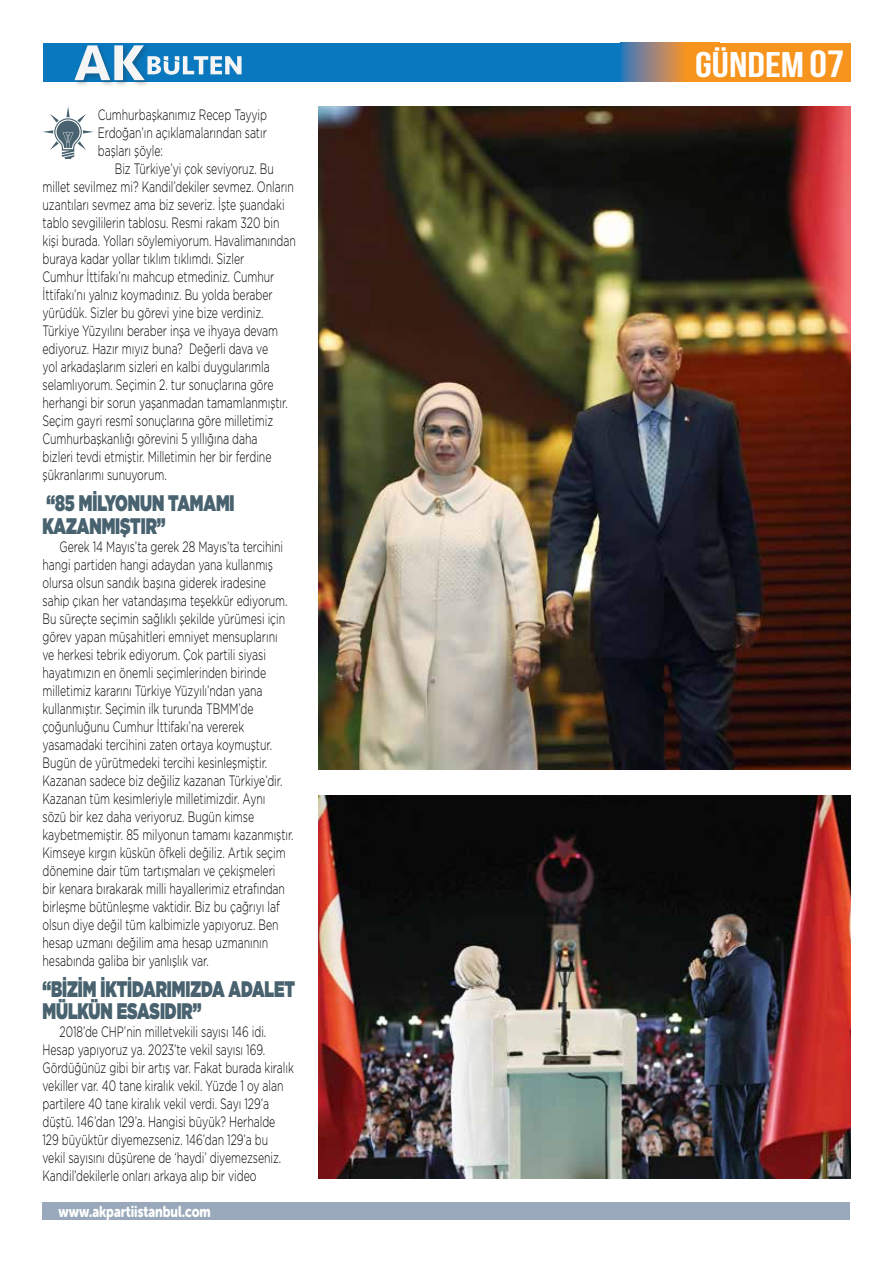
<style>
.page{position:relative;width:893px;height:1263px;background:#fff}
.page>*{position:absolute;margin:0;border:0;box-sizing:border-box;transform-origin:0 0}
.t1{font:700 35.7px "Bebas Neue";color:#fff;scale:1.21 1}
.t2{font:900 22.5px/22.5px "Gotham";letter-spacing:-.005em;color:#48626f;scale:.7 1}
.t3{font:15.6px "Museo Sans Rounded 900";color:#fff;scale:.8 1}
.t4{font:300 15px/18px "Gotham";letter-spacing:-.005em;color:#000;scale:.7 1}
.s1{font-size:37.95px}
</style>
<div class="page">
<div style="left:43px;top:1203px;width:807px;height:17px;background:#99a9bb"></div>
<div style="left:43px;top:43px;width:806px;height:39px;background:#0978be"></div>
<div style="left:686px;top:43px;width:164px;height:39px;background:#f7941e"></div>
<svg style="left:621px;top:43px;width:65px;height:39px;background:#998477"></svg>
<img style="left:74px;top:80px;width:74px;height:5px">
<svg style="left:74px;top:45px;width:168px;height:35px"></svg>
<svg style="left:43px;top:106px;width:51px;height:53px"></svg>
<img style="left:319px;top:106px;width:531px;height:664px">
<img style="left:319px;top:795px;width:531px;height:384px">
<p class="t4" style="left:98px;top:106px;width:243px;text-align:justify">Cumhurbaşkanımız Recep Tayyip Erdoğan’ın açıklamalarından satır başları şöyle:</p>
<p class="t4" style="left:43px;top:160px;width:363px;text-indent:72px">Biz Türkiye’yi çok seviyoruz. Bu millet sevilmez mi? Kandil’dekiler sevmez. Onların uzantıları sevmez ama biz severiz. İşte şuandaki tablo sevgililerin tablosu. Resmi rakam 320 bin kişi burada. Yolları söylemiyorum. Havalimanından buraya kadar yollar tıklım tıklımdı. Sizler<br>Cumhur İttifakı’nı mahcup etmediniz. Cumhur İttifakı’nı yalnız koymadınız. Bu yolda beraber yürüdük. Sizler bu görevi yine bize verdiniz.<br>Türkiye Yüzyılını beraber inşa ve ihyaya devam ediyoruz. Hazır mıyız buna? Değerli dava ve<br>yol arkadaşlarım sizleri en kalbi duygularımla selamlıyorum. Seçimin 2. tur sonuçlarına göre herhangi bir sorun yaşanmadan tamamlanmıştır.<br>Seçim gayri resmî sonuçlarına göre milletimiz Cumhurbaşkanlığı görevini 5 yıllığına daha<br>bizleri tevdi etmiştir. Milletimin her bir ferdine şükranlarımı sunuyorum.</p>
<h2 class="t2" style="left:43px;top:492px;width:276px">“85 MİLYONUN TAMAMI<br>KAZANMIŞTIR”</h2>
<p class="t4" style="left:43px;top:537px;width:360px;text-indent:17px">Gerek 14 Mayıs’ta gerek 28 Mayıs’ta tercihini hangi partiden hangi adaydan yana kullanmış olursa olsun sandık başına giderek iradesine sahip çıkan her vatandaşıma teşekkür ediyorum.<br>Bu süreçte seçimin sağlıklı şekilde yürümesi için görev yapan müşahitleri emniyet mensuplarını<br>ve herkesi tebrik ediyorum. Çok partili siyasi hayatımızın en önemli seçimlerinden birinde milletimiz kararını Türkiye Yüzyılı’ndan yana kullanmıştır. Seçimin ilk turunda TBMM’de çoğunluğunu Cumhur İttifakı’na vererek yasamadaki tercihini zaten ortaya koymuştur.<br>Bugün de yürütmedeki tercihi kesinleşmiştir.<br>Kazanan sadece biz değiliz kazanan Türkiye’dir.<br>Kazanan tüm kesimleriyle milletimizdir. Aynı<br>sözü bir kez daha veriyoruz. Bugün kimse kaybetmemiştir. 85 milyonun tamamı kazanmıştır.<br>Kimseye kırgın küskün öfkeli değiliz. Artık seçim dönemine dair tüm tartışmaları ve çekişmeleri<br>bir kenara bırakarak milli hayallerimiz etrafından birleşme bütünleşme vaktidir. Biz bu çağrıyı laf olsun diye değil tüm kalbimizle yapıyoruz. Ben hesap uzmanı değilim ama hesap uzmanının hesabında galiba bir yanlışlık var.</p>
<h2 class="t2" style="left:43px;top:977px;width:362px">“BİZİM İKTİDARIMIZDA ADALET<br>MÜLKÜN ESASIDIR”</h2>
<p class="t4" style="left:43px;top:1023px;width:361px;text-indent:17px">2018’de CHP’nin milletvekili sayısı 146 idi.<br>Hesap yapıyoruz ya. 2023’te vekil sayısı 169.<br>Gördüğünüz gibi bir artış var. Fakat burada kiralık vekiller var. 40 tane kiralık vekil. Yüzde 1 oy alan partilere 40 tane kiralık vekil verdi. Sayı 129’a düştü. 146’dan 129’a. Hangisi büyük? Herhalde 129 büyüktür diyemezseniz. 146’dan 129’a bu vekil sayısını düşürene de ‘haydi’ diyemezseniz.<br>Kandil’dekilerle onları arkaya alıp bir video</p>
<p class="t3" style="left:59px;top:1202px;width:192px">www.akpartiistanbul.com</p>
<h1 class="t1" style="left:695px;top:45px;width:125px">GÜNDEM<span class="s1">07</span></h1>
</div>
